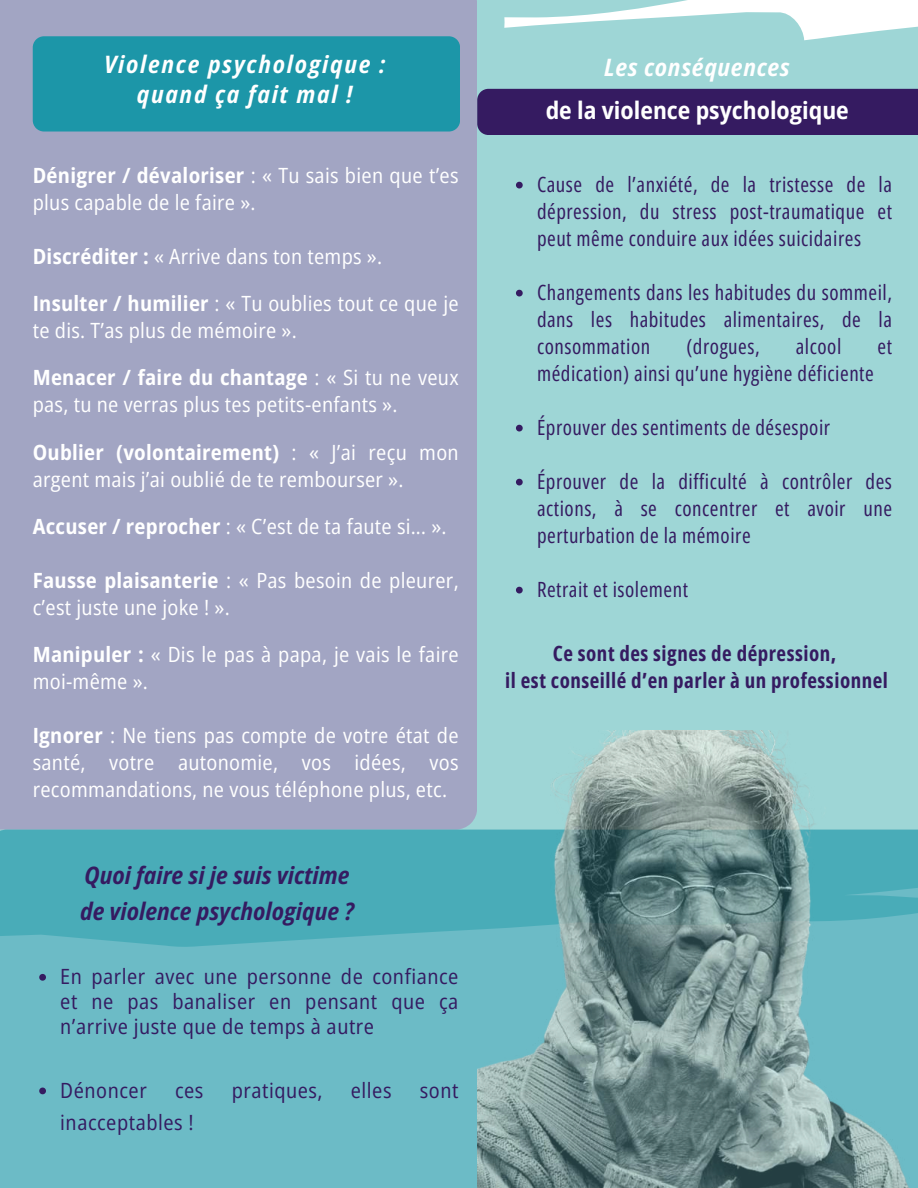
<style>
.page{position:relative;width:918px;height:1188px;background:#fff}
.page>*{position:absolute;margin:0;border:0;box-sizing:border-box;transform-origin:0 0}
.t1{font:italic 700 semi-condensed 24px/36px "Open Sans";color:#351b61}
.t2{font:italic 700 semi-condensed 24px/30.3px "Open Sans";letter-spacing:.07em;color:#fff;text-align:center}
.t3{font:700 semi-condensed 24px "Open Sans";color:#fff}
.t4{font:italic 700 semi-condensed 24px "Open Sans";letter-spacing:.03em;color:#fff}
.t5{font:semi-condensed 21px/27px "Open Sans";letter-spacing:.015em;color:#fff}
.t6{font:21px/27px "Open Sans Condensed";letter-spacing:.025em;color:#351b61;text-align:justify}
.t7{font:semi-condensed 21px/24.8px "Open Sans";letter-spacing:.025em;color:#351b61;text-align:justify}
.t8{font:700 21px/27px "Open Sans Condensed";letter-spacing:.025em;color:#351b61;text-align:center}
.s1{font-weight:700}
</style>
<div class="page">
<div style="left:477px;top:0;width:441px;height:731px;background:#9ed6d6"></div>
<div style="left:0;top:0;width:477px;height:830px;background:#a2a5c3"></div>
<div style="left:33px;top:36px;width:427px;height:96px;background:#1c96a8"></div>
<svg style="left:0;top:830px;width:477px;height:358px;fill:#6cbbc6"></svg>
<div style="left:477px;top:89px;width:441px;height:46px;background:#351b61"></div>
<img style="left:477px;top:731px;width:441px;height:457px">
<svg style="left:39px;top:974px;width:7px;height:7px"></svg>
<svg style="left:39px;top:1088px;width:7px;height:6px"></svg>
<svg style="left:516px;top:182px;width:7px;height:6px"></svg>
<svg style="left:516px;top:290px;width:7px;height:6px"></svg>
<svg style="left:516px;top:425px;width:7px;height:6px"></svg>
<svg style="left:516px;top:479px;width:7px;height:6px"></svg>
<svg style="left:516px;top:587px;width:7px;height:6px"></svg>
<p class="t2" style="left:104px;top:49px;width:283px">Violence psychologique : quand ça fait mal !</p>
<p class="t5" style="left:33px;top:161px;width:427px"><span class="s1">Dénigrer / dévaloriser</span> : « Tu sais bien que t’es plus capable de le faire ».</p>
<p class="t5" style="left:33px;top:242px;width:351px"><span class="s1">Discréditer :</span> « Arrive dans ton temps ».</p>
<p class="t5" style="left:33px;top:290px;width:427px"><span class="s1">Insulter / humilier</span> : « Tu oublies tout ce que je te dis. T’as plus de mémoire ».</p>
<p class="t5" style="left:33px;top:364px;width:427px"><span class="s1">Menacer / faire du chantage</span> : « Si tu ne veux pas, tu ne verras plus tes petits-enfants ».</p>
<p class="t5" style="left:33px;top:438px;width:427px"><span class="s1">Oublier (volontairement)</span> : « J’ai reçu mon argent mais j’ai oublié de te rembourser ».</p>
<p class="t5" style="left:33px;top:512px;width:415px"><span class="s1">Accuser / reprocher</span> : « C’est de ta faute si… ».</p>
<p class="t5" style="left:33px;top:566px;width:427px"><span class="s1">Fausse plaisanterie</span> : « Pas besoin de pleurer, c’est juste une joke ! ».</p>
<p class="t5" style="left:33px;top:641px;width:427px"><span class="s1">Manipuler :</span> « Dis le pas à papa, je vais le faire moi-même ».</p>
<p class="t5" style="left:33px;top:722px;width:427px;text-align:justify"><span class="s1">Ignorer</span> : Ne tiens pas compte de votre état de santé, votre autonomie, vos idées, vos recommandations, ne vous téléphone plus, etc.</p>
<p class="t1" style="left:80px;top:857px;width:275px">Quoi faire si je suis victime de violence psychologique ?</p>
<p class="t7" style="left:60px;top:964px;width:400px">En parler avec une personne de confiance et ne pas banaliser en pensant que ça n’arrive juste que de temps à autre</p>
<p class="t7" style="left:60px;top:1077px;width:88px">Dénoncer</p>
<p class="t7" style="left:175px;top:1077px;width:30px">ces</p>
<p class="t7" style="left:232px;top:1077px;width:92px">pratiques,</p>
<p class="t7" style="left:351px;top:1077px;width:42px">elles</p>
<p class="t7" style="left:420px;top:1077px;width:40px">sont</p>
<p class="t7" style="left:60px;top:1110px;width:135px">inacceptables !</p>
<p class="t4" style="left:604px;top:51px;width:187px">Les conséquences</p>
<p class="t3" style="left:546px;top:93px;width:305px">de la violence psychologique</p>
<p class="t6" style="left:537px;top:170px;width:357px">Cause de l’anxiété, de la tristesse de la dépression, du stress post-traumatique et peut même conduire aux idées suicidaires</p>
<p class="t6" style="left:537px;top:278px;width:357px">Changements dans les habitudes du sommeil, dans les habitudes alimentaires, de la consommation</p>
<p class="t6" style="left:686px;top:332px;width:75px">(drogues,</p>
<p class="t6" style="left:796px;top:332px;width:47px">alcool</p>
<p class="t6" style="left:878px;top:332px;width:16px">et</p>
<p class="t6" style="left:537px;top:359px;width:338px">médication) ainsi qu’une hygiène déficiente</p>
<p class="t6" style="left:537px;top:413px;width:295px">Éprouver des sentiments de désespoir</p>
<p class="t6" style="left:537px;top:467px;width:357px">Éprouver de la difficulté à contrôler des actions, à se concentrer et avoir une perturbation de la mémoire</p>
<p class="t6" style="left:537px;top:575px;width:153px">Retrait et isolement</p>
<p class="t8" style="left:505px;top:639px;width:384px">Ce sont des signes de dépression,<br>il est conseillé d’en parler à un professionnel</p>
</div>
